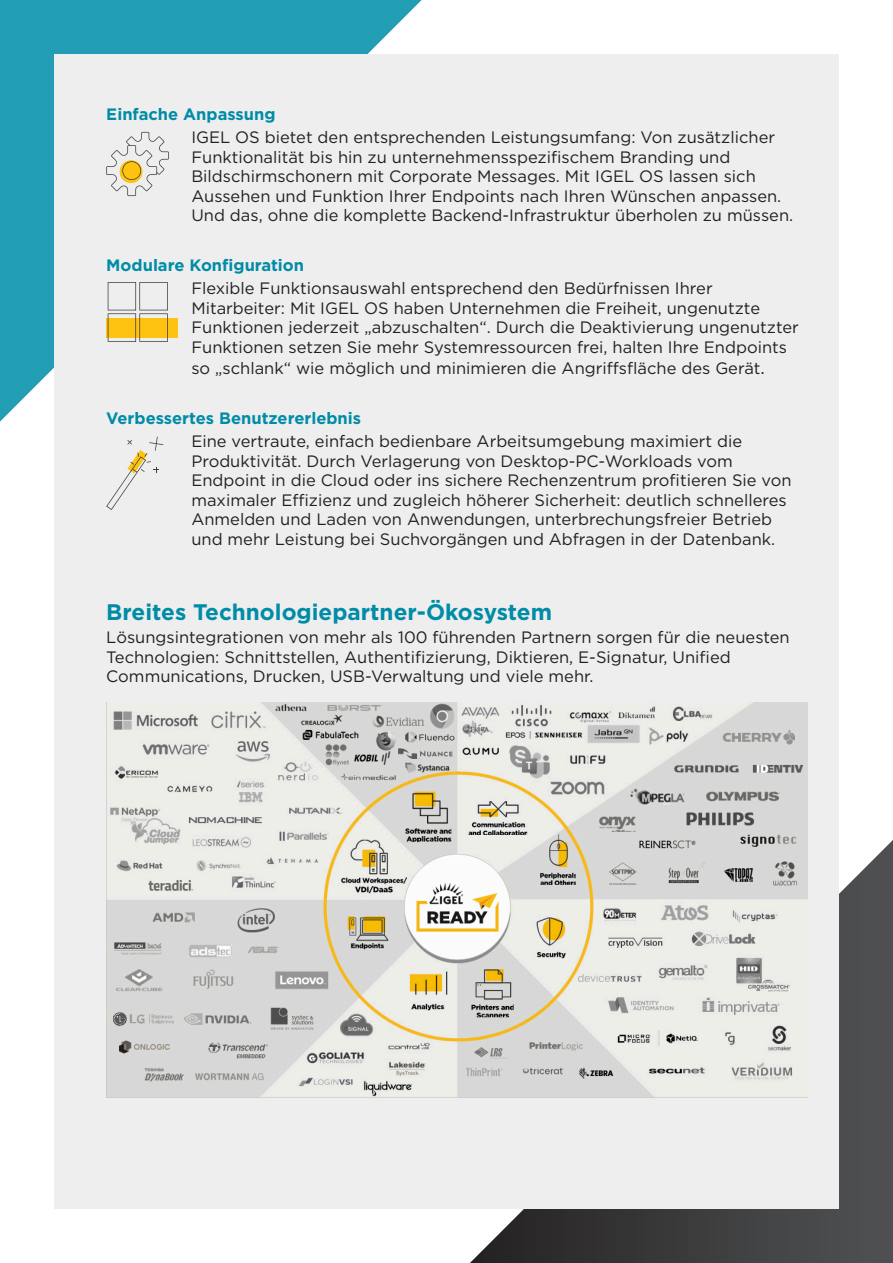
<style>
.page{position:relative;width:893px;height:1263px;background:#fff}
.page>*{position:absolute;margin:0;border:0;box-sizing:border-box;transform-origin:0 0}
.t1{font:700 22.5px "Gotham";color:#008ca7}
.t2{font:16.5px/19.5px "Gotham";color:#231f20}
.t3{font:700 16.5px "Gotham";color:#008ca7}
.s1{font-size:18px}
</style>
<div class="page">
<svg style="left:0;top:0;width:422px;height:422px;background:#30a3b9"></svg>
<svg style="left:470px;top:840px;width:423px;height:423px;background:#515253"></svg>
<div style="left:54px;top:54px;width:785px;height:1154px;background:#eeeeef"></div>
<div style="left:106px;top:318px;width:71px;height:20px;background:#fec210"></div>
<svg style="left:108px;top:282px;width:60px;height:60px"></svg>
<svg style="left:106px;top:437px;width:57px;height:73px"></svg>
<svg style="left:106px;top:132px;width:63px;height:64px"></svg>
<img style="left:106px;top:703px;width:702px;height:395px">
<p class="t3" style="left:106px;top:103px;width:171px">Einfache Anpassung</p>
<p class="t2" style="left:191px;top:127px;width:603px">IGEL OS bietet den entsprechenden Leistungsumfang: Von zusätzlicher Funktionalität bis hin zu unternehmensspezifischem Branding und Bildschirmschonern mit Corporate Messages. Mit IGEL OS lassen sich Aussehen und Funktion Ihrer Endpoints nach Ihren Wünschen anpassen.<br>Und das, ohne die komplette Backend-Infrastruktur überholen zu müssen.</p>
<p class="t3" style="left:106px;top:254px;width:199px">Modulare Konfiguration</p>
<p class="t2" style="left:191px;top:278px;width:609px">Flexible Funktionsauswahl entsprechend den Bedürfnissen Ihrer Mitarbeiter: Mit IGEL OS haben Unternehmen die Freiheit, ungenutzte Funktionen jederzeit „abzuschalten“. Durch die Deaktivierung ungenutzter Funktionen setzen Sie mehr Systemressourcen frei, halten Ihre Endpoints</p>
<p class="t2" style="left:191px;top:358px;width:575px">so „schlank“ wie möglich und minimieren die Angriffsfläche des Gerät<span class="s1">.</span></p>
<p class="t3" style="left:106px;top:407px;width:256px">Verbessertes Benutzererlebnis</p>
<p class="t2" style="left:191px;top:431px;width:602px">Eine vertraute, einfach bedienbare Arbeitsumgebung maximiert die Produktivität. Durch Verlagerung von Desktop-PC-Workloads vom Endpoint in die Cloud oder ins sichere Rechenzentrum profitieren Sie von maximaler Effizienz und zugleich höherer Sicherheit: deutlich schnelleres Anmelden und Laden von Anwendungen, unterbrechungsfreier Betrieb und mehr Leistung bei Suchvorgängen und Abfragen in der Datenbank.</p>
<p class="t1" style="left:106px;top:597px;width:447px">Breites Technologiepartner-Ökosystem</p>
<p class="t2" style="left:106px;top:627px;width:685px">Lösungsintegrationen von mehr als 100 führenden Partnern sorgen für die neuesten<br>Technologien: Schnittstellen, Authentifizierung, Diktieren, E-Signatur, Unified<br>Communications, Drucken, USB-Verwaltung und viele mehr.</p>
</div>
